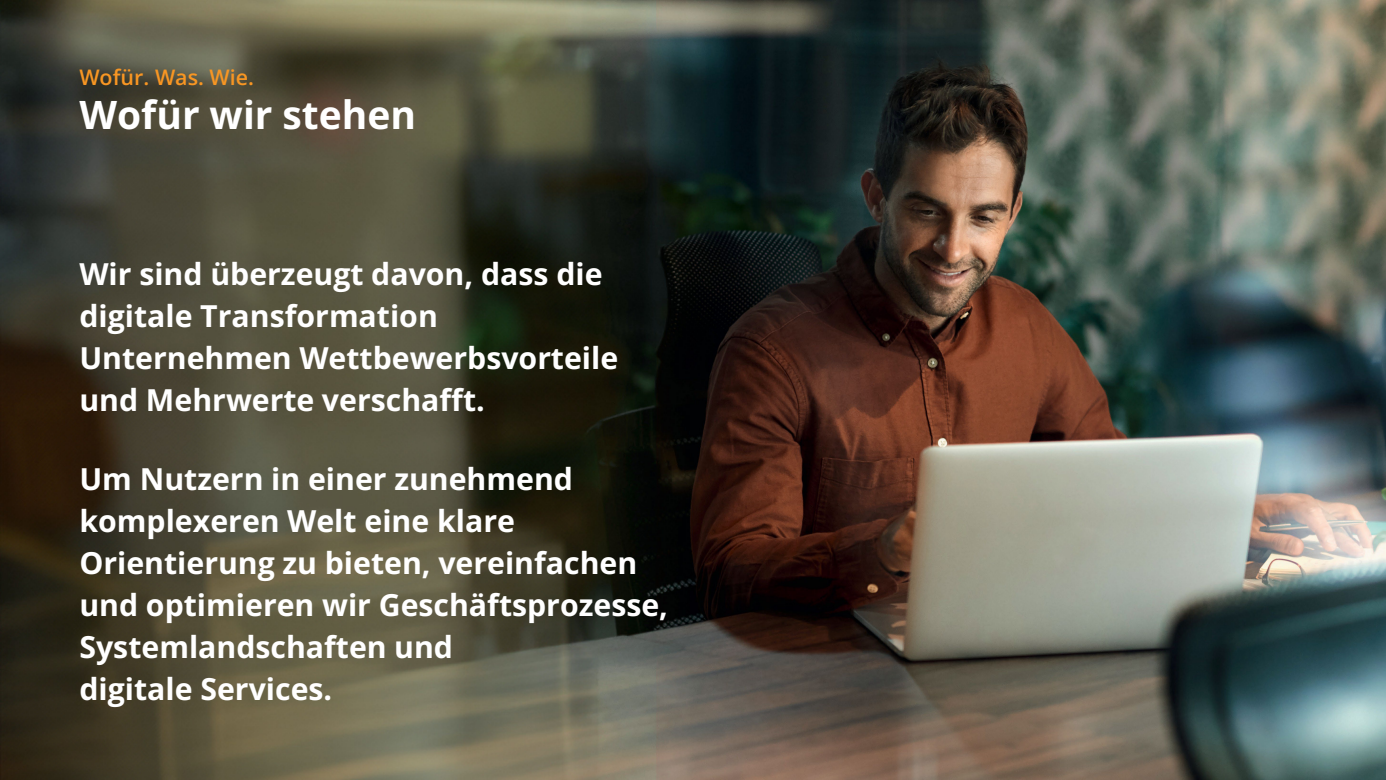
<style>
.page{position:relative;width:1386px;height:780px;background:#fff}
.page>*{position:absolute;margin:0;border:0;box-sizing:border-box;transform-origin:0 0}
.t1{font:700 38.94px "Open Sans";color:#fff}
.t2{font:700 30.28px/42px "Open Sans";color:#fff}
.t3{font:600 21.44px "Open Sans";color:#f89623}
</style>
<div class="page">
<img style="left:0;top:0;width:1385px;height:779px">
<p class="t3" style="left:79px;top:62px;width:176px">Wofür. Was. Wie.</p>
<h2 class="t1" style="left:79px;top:87px;width:338px">Wofür wir stehen</h2>
<p class="t2" style="left:79px;top:252px;width:540px">Wir sind überzeugt davon, dass die digitale Transformation<br>Unternehmen Wettbewerbsvorteile und Mehrwerte verschafft.</p>
<p class="t2" style="left:79px;top:456px;width:590px">Um Nutzern in einer zunehmend komplexeren Welt eine klare<br>Orientierung zu bieten, vereinfachen und optimieren wir Geschäftsprozesse,<br>Systemlandschaften und</p>
<p class="t2" style="left:79px;top:666px;width:254px">digitale Services.</p>
</div>
